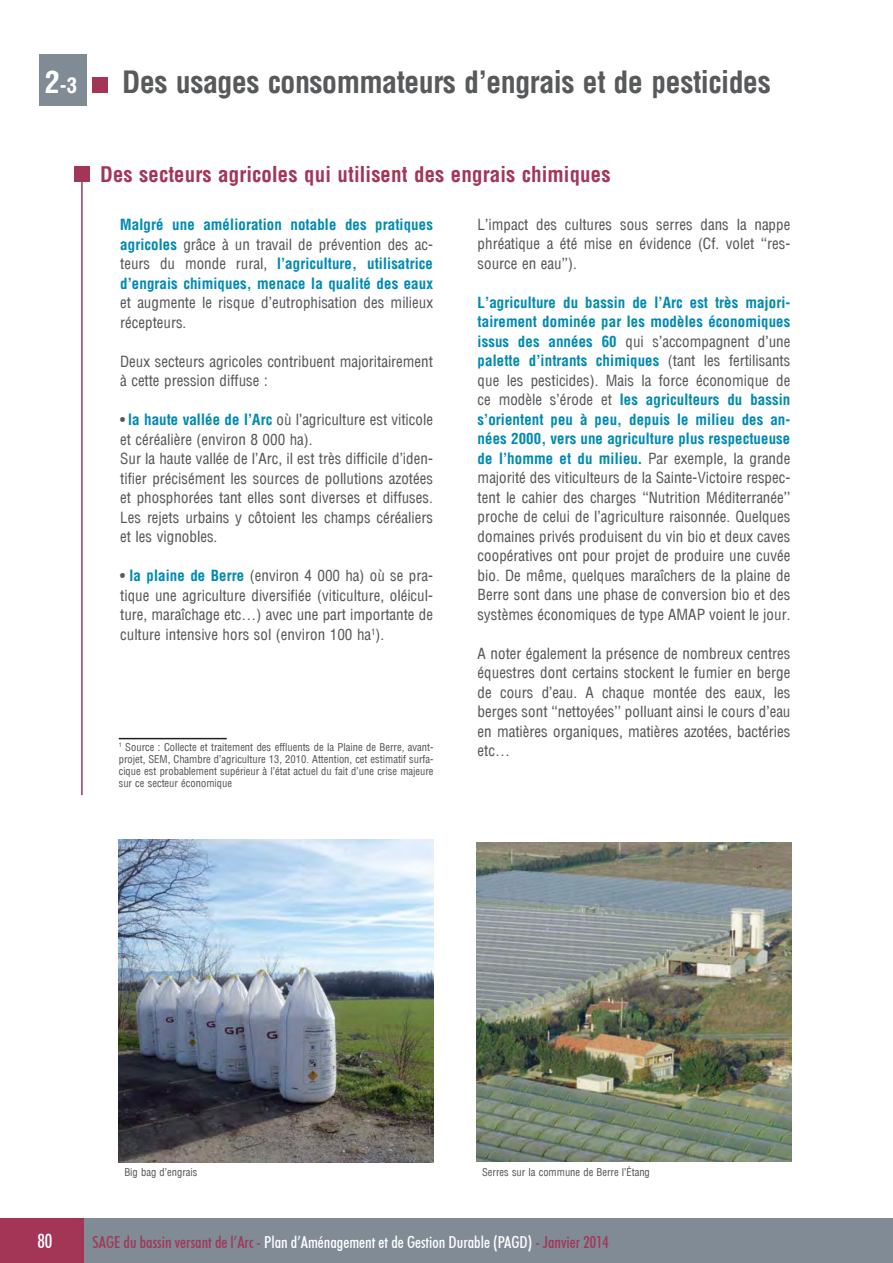
<style>
.page{position:relative;width:893px;height:1263px;background:#fff}
.page>*{position:absolute;margin:0;border:0;box-sizing:border-box;transform-origin:0 0}
.t1{font:700 30px "Arena Condensed";letter-spacing:-.02em;color:#58595b}
.t2{font:700 21px "Arena Condensed";color:#a33657}
.t3{font:700 21px "Arena Condensed";color:#fff}
.t4{font:500 condensed 19.5px "Futura BT";color:#fff}
.t5{font:500 condensed 16.5px "Futura BT";color:#fff}
.t6{font:15px/19.5px "Arena Condensed";color:#58595b;text-align:justify}
.t7{font:700 15px/19.5px "Arena Condensed";color:#008ab0;text-align:justify}
.t8{font:10.5px/12px "Arena Condensed";color:#58595b;text-align:justify}
.s1{font-size:30px}
.s2{font-weight:400;color:#58595b}
.s3{font-weight:700;color:#008ab0}
.s4{color:#a33657}
</style>
<div class="page">
<img style="left:476px;top:843px;width:315px;height:319px">
<img style="left:119px;top:840px;width:315px;height:323px">
<div style="left:83px;top:1219px;width:810px;height:44px;background:#808b96"></div>
<div style="left:0;top:1219px;width:83px;height:44px;background:#a33657"></div>
<hr style="left:119px;top:738px;width:108px;height:1px;background:#231f20">
<div style="left:74px;top:166px;width:16px;height:16px;background:#a33657"></div>
<hr style="left:81px;top:178px;width:2px;height:617px;background:#a33657">
<div style="left:39px;top:54px;width:48px;height:51px;background:#808b96"></div>
<div style="left:92px;top:77px;width:16px;height:16px;background:#a33657"></div>
<h2 class="t3" style="left:45px;top:72px;width:34px"><span class="s1">2</span>-3</h2>
<h1 class="t1" style="left:122px;top:64px;width:650px">Des usages consommateurs d’engrais et de pesticides</h1>
<h2 class="t2" style="left:100px;top:161px;width:512px">Des secteurs agricoles qui utilisent des engrais chimiques</h2>
<p class="t7" style="left:120px;top:215px;width:314px">Malgré une amélioration notable des pratiques agricoles <span class="s2">grâce à un travail de prévention des ac&shy;teurs du monde rural,</span> l’agriculture, utilisatrice d’engrais chimiques, menace la qualité des eaux</p>
<p class="t6" style="left:120px;top:293px;width:314px">et augmente le risque d’eutrophisation des milieux récepteurs.</p>
<p class="t6" style="left:120px;top:352px;width:314px">Deux secteurs agricoles contribuent majoritairement à cette pression diffuse :</p>
<p class="t6" style="left:120px;top:410px;width:314px;text-align:left">• <span class="s3">la haute vallée de l’Arc</span> où l’agriculture est viticole et céréalière (environ 8 000 ha).<br>Sur la haute vallée de l’Arc, il est très difficile d’iden&shy;tifier précisément les sources de pollutions azotées et phosphorées tant elles sont diverses et diffuses.<br>Les rejets urbains y côtoient les champs céréaliers et les vignobles.</p>
<p class="t6" style="left:120px;top:566px;width:314px">• <span class="s3">la plaine de Berre</span> (environ 4 000 ha) où se pra&shy;tique une agriculture diversifiée (viticulture, oléicul&shy;ture, maraîchage etc…) avec une part importante de culture intensive hors sol (environ 100 ha<sup>1</sup>).</p>
<p class="t8" style="left:119px;top:741px;width:316px"><sup>1</sup> Source : Collecte et traitement des effluents de la Plaine de Berre, avant&shy;projet, SEM, Chambre d’agriculture 13, 2010. Attention, cet estimatif surfa&shy;cique est probablement supérieur à l’état actuel du fait d’une crise majeure sur ce secteur économique</p>
<p class="t6" style="left:478px;top:215px;width:314px">L’impact des cultures sous serres dans la nappe phréatique a été mise en évidence (Cf. volet ‘‘res&shy;source en eau’’).</p>
<p class="t6" style="left:478px;top:293px;width:314px"><span class="s3">L’agriculture du bassin de l’Arc est très majori&shy;tairement dominée par les modèles économiques issus des années 60</span> qui s’accompagnent d’une <span class="s3">palette d’intrants chimiques</span> (tant les fertilisants que les pesticides). Mais la force économique de ce modèle s’érode et <span class="s3">les agriculteurs du bassin s’orientent peu à peu, depuis le milieu des an&shy;nées 2000, vers une agriculture plus respectueuse de l’homme et du milieu.</span> Par exemple, la grande majorité des viticulteurs de la Sainte-Victoire respec&shy;tent le cahier des charges ‘‘Nutrition Méditerranée’’ proche de celui de l’agriculture raisonnée. Quelques domaines privés produisent du vin bio et deux caves coopératives ont pour projet de produire une cuvée bio. De même, quelques maraîchers de la plaine de Berre sont dans une phase de conversion bio et des systèmes économiques de type AMAP voient le jour.</p>
<p class="t6" style="left:478px;top:644px;width:314px">A noter également la présence de nombreux centres équestres dont certains stockent le fumier en berge de cours d’eau. A chaque montée des eaux, les berges sont ‘‘nettoyées’’ polluant ainsi le cours d’eau en matières organiques, matières azotées, bactéries etc…</p>
<p class="t8" style="left:124px;top:1166px;width:75px">Big bag d’engrais</p>
<p class="t8" style="left:482px;top:1166px;width:169px">Serres sur la commune de Berre l’Étang</p>
<h3 class="t4" style="left:37px;top:1229px;width:17px">80</h3>
<p class="t5" style="left:92px;top:1232px;width:518px"><span class="s4">SAGE du bassin versant de l’Arc -</span> Plan d’Aménagement et de Gestion Durable (PAGD) <span class="s4">- Janvier 2014</span></p>
</div>
